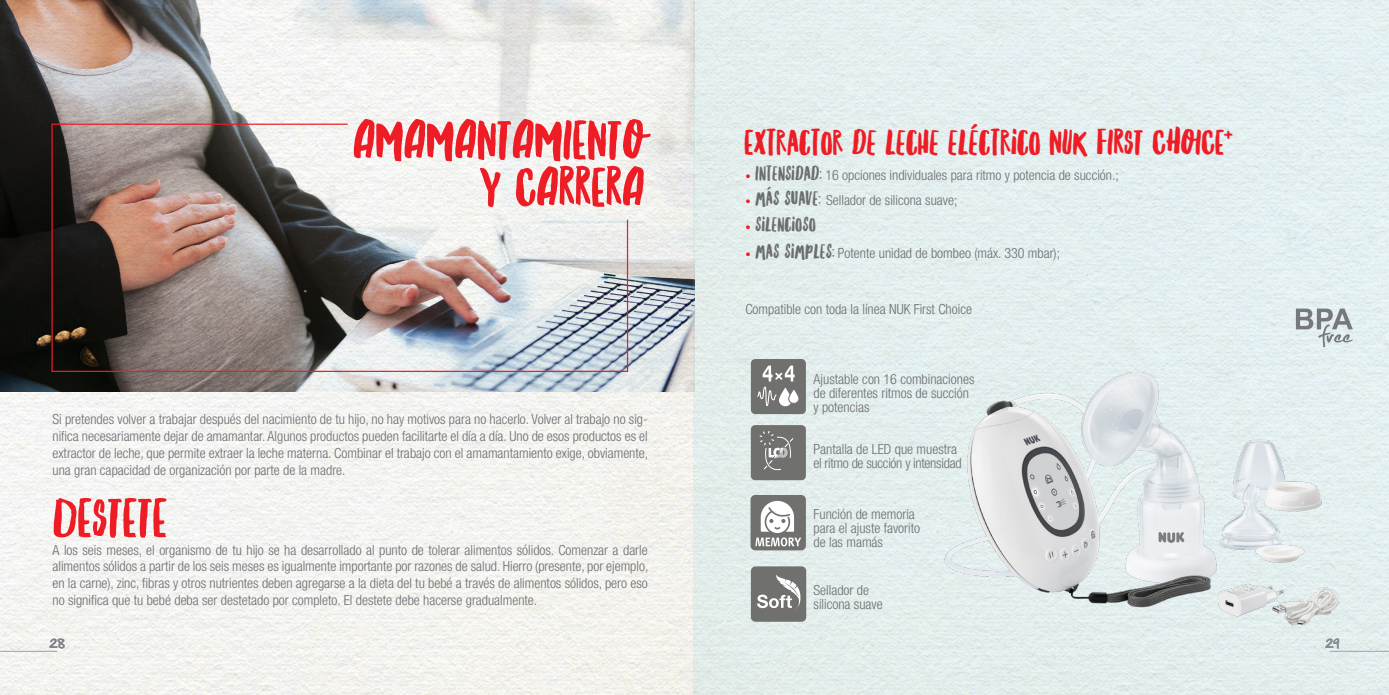
<style>
.page{position:relative;width:1389px;height:695px;background:#fff}
.page>*{position:absolute;margin:0;border:0;box-sizing:border-box;transform-origin:0 0}
.t1{font:56.88px/47.2px "Northern Soul Caps";letter-spacing:-.01em;color:#ee1c25;text-align:right}
.t2{font:36.4px "Northern Soul Caps";letter-spacing:-.01em;color:#ee1c25}
.t3{font:21px "Northern Soul Caps";color:#6c6d70}
.txt{font:300 condensed 14px/16.8px "Helvetica Neue LT Pro";color:#6c6d70;text-align:justify}
.txt-2{font:300 condensed 14px "Helvetica Neue LT Pro";letter-spacing:-.02em;color:#6c6d70}
.t4{font:10.5px "Hand Of Sean";color:#808285}
.s1{font-weight:200;font-stretch:normal;font-size:10.5px;color:#ee1d23}
.s2{font-family:"Northern Soul Caps";font-weight:400;font-stretch:normal;font-size:21px}
.s3{font-family:"Helvetica Neue LT Pro";font-weight:200;font-size:10.5px;color:#ee1d23}
</style>
<div class="page">
<img style="left:0;top:391px;width:694px;height:303px">
<hr style="left:0;top:651px;width:58px;height:1px;background:#9e9e9c">
<img style="left:0;top:0;width:694px;height:391px">
<div style="left:694px;top:0;width:695px;height:694px;background:#e3efef"></div>
<img style="left:51px;top:123px;width:578px;height:249px">
<svg style="left:1296px;top:308px;width:57px;height:39px"></svg>
<img style="left:915px;top:362px;width:452px;height:282px">
<div style="left:751px;top:359px;width:55px;height:55px;background:#70706e;border-radius:4px"></div>
<div style="left:777px;top:384px;width:17px;height:24px;border:2px solid #70706e;border-radius:7px"></div>
<svg style="left:789px;top:388px;width:10px;height:15px"></svg>
<div style="left:788px;top:388px;width:12px;height:16px;border:1px solid #70706e;border-radius:5px"></div>
<svg style="left:757px;top:365px;width:38px;height:41px"></svg>
<div style="left:751px;top:425px;width:55px;height:55px;background:#70706e;border-radius:4px"></div>
<svg style="left:759px;top:431px;width:35px;height:39px"></svg>
<div style="left:751px;top:495px;width:55px;height:55px;background:#70706e;border-radius:5px"></div>
<svg style="left:755px;top:500px;width:46px;height:46px"></svg>
<div style="left:751px;top:566px;width:55px;height:55px;background:#70706e;border-radius:5px"></div>
<svg style="left:757px;top:575px;width:44px;height:35px"></svg>
<p class="t1" style="left:353px;top:115px;width:294px">AMAMANTAMIENTO<br>Y CARRERA</p>
<p class="t2" style="left:744px;top:121px;width:490px">EXTRACTOR DE LECHE ELÉCTRICO NUK FIRST CHOICE<sup>+</sup></p>
<p class="txt" style="left:745px;top:167px;width:375px"><span class="s1">•</span> <span class="s2">INTENSIDAD:</span> 16 opciones individuales para ritmo y potencia de succión.;</p>
<p class="txt" style="left:745px;top:192px;width:214px"><span class="s1">•</span> <span class="s2">MÁS SUAVE:</span> Sellador de silicona suave;</p>
<p class="t3" style="left:745px;top:211px;width:72px"><span class="s3">•</span> SILENCIOSO</p>
<p class="txt" style="left:745px;top:244px;width:316px"><span class="s1">•</span> <span class="s2">MAS SIMPLES:</span> Potente unidad de bombeo (máx. 330 mbar);</p>
<p class="txt" style="left:52px;top:410px;width:597px">Si pretendes volver a trabajar después del nacimiento de tu hijo, no hay motivos para no hacerlo. Volver al trabajo no sig&shy;nifica necesariamente dejar de amamantar. Algunos productos pueden facilitarte el día a día. Uno de esos productos es el extractor de leche, que permite extraer la leche materna. Combinar el trabajo con el amamantamiento exige, obviamente, una gran capacidad de organización por parte de la madre.</p>
<p class="t1" style="left:52px;top:493px;width:117px">DESTETE</p>
<p class="txt" style="left:52px;top:541px;width:597px">A los seis meses, el organismo de tu hijo se ha desarrollado al punto de tolerar alimentos sólidos. Comenzar a darle alimentos sólidos a partir de los seis meses es igualmente importante por razones de salud. Hierro (presente, por ejemplo, en la carne), zinc, fibras y otros nutrientes deben agregarse a la dieta del tu bebé a través de alimentos sólidos, pero eso no significa que tu bebé deba ser destetado por completo. El destete debe hacerse gradualmente.</p>
<p class="txt" style="left:745px;top:300px;width:228px">Compatible con toda la línea NUK First Choice</p>
<p class="txt" style="left:814px;top:370px;width:162px">Ajustable con 16 combinaciones</p>
<p class="txt" style="left:814px;top:384px;width:157px">de diferentes ritmos de succión</p>
<p class="txt" style="left:814px;top:398px;width:57px">y potencias</p>
<p class="txt" style="left:814px;top:441px;width:145px">Pantalla de LED que muestra</p>
<p class="txt-2" style="left:814px;top:455px;width:150px">el ritmo de succión y intensidad</p>
<p class="txt" style="left:814px;top:505px;width:103px">Función de memoria</p>
<p class="txt" style="left:814px;top:519px;width:108px">para el ajuste favorito</p>
<p class="txt" style="left:814px;top:533px;width:71px">de las mamás</p>
<p class="txt" style="left:814px;top:583px;width:71px;line-height:14px">Sellador de silicona suave</p>
<p class="t4" style="left:50px;top:634px;width:17px">28</p>
<p class="t4" style="left:1325px;top:634px;width:15px">29</p>
</div>
